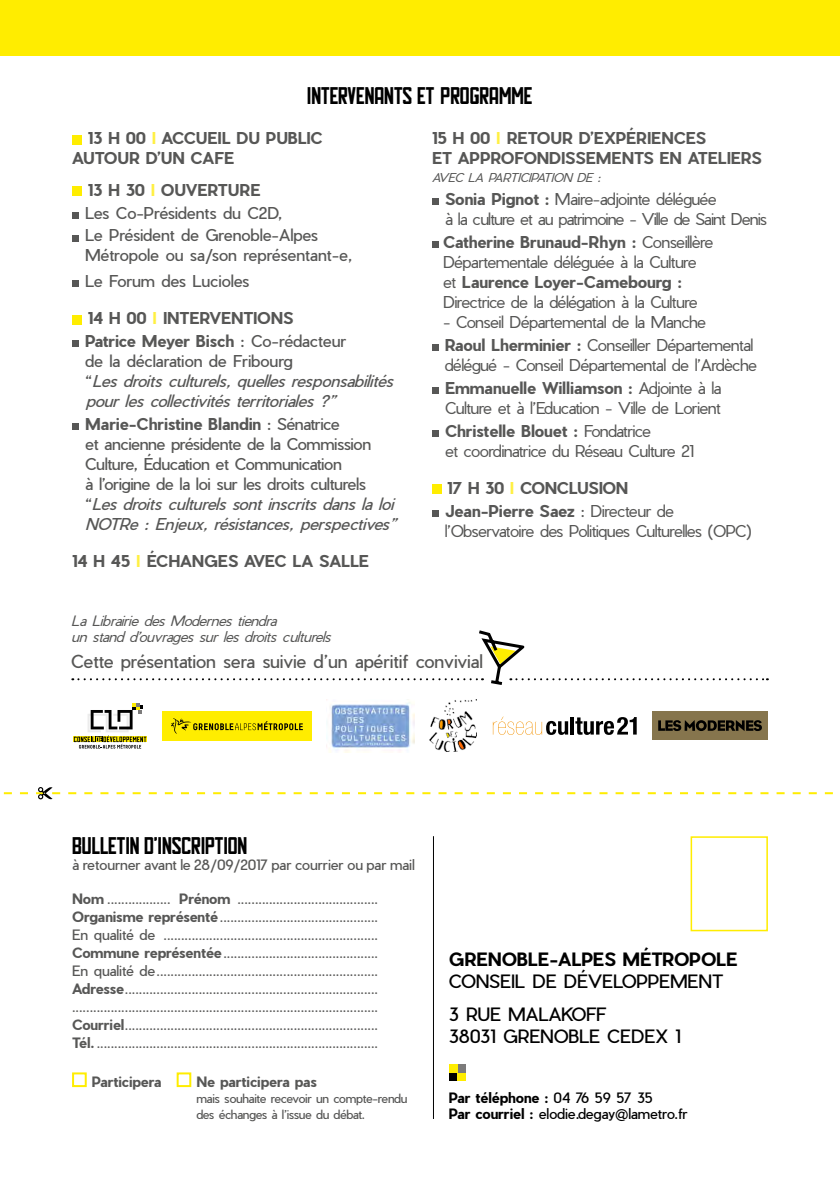
<style>
.page{position:relative;width:840px;height:1191px;background:#fff}
.page>*{position:absolute;margin:0;border:0;box-sizing:border-box;transform-origin:0 0}
.t1{font:24px "Hal Hal";color:#000}
.t2{font:18px/33.4px "Pier Sans";color:#000}
.t3{font:700 18px "Pier Sans";letter-spacing:-.01em;color:#000}
.t4{font:17.6px "Pier Sans";color:#575756}
.t5{font:300 16px/20px "Pier Sans";letter-spacing:-.045em;color:#575756}
.t6{font:16px/20px "Pier Sans";letter-spacing:-.02em;color:#575756}
.t7{font:700 16px/20px "Pier Sans";color:#575756}
.t8{font:italic 16px/20px "Pier Sans";letter-spacing:-.01em;color:#575756}
.t9{font:300 14px/18px "Pier Sans";color:#575756;text-align:justify}
.t10{font:italic 300 14px/16px "Pier Sans";letter-spacing:-.015em;color:#575756}
.t11{font:14px/16px "Pier Sans";letter-spacing:-.01em;color:#000}
.t12{font:14px "Pier Sans";color:#575756}
.t13{font:700 14px "Pier Sans";color:#575756}
.t14{font:12px/16px "Pier Sans";letter-spacing:-.03em;color:#575756}
.t15{font:italic 300 12px "Pier Sans";letter-spacing:-.005em;color:#575756}
.s1{color:#fff042}
.s2{font-weight:700}
.s3{font-weight:700;color:#fff042}
.s4{font-weight:400}
.s5{font-style:normal}
.s6{font-style:italic}
.s7{font-weight:300}
</style>
<div class="page">
<div style="left:72px;top:1072px;width:15px;height:15px;border:2px solid #ffed00"></div>
<div style="left:176px;top:1072px;width:15px;height:15px;border:2px solid #ffed00"></div>
<div style="left:0;top:0;width:839px;height:56px;background:#ffed00"></div>
<svg style="left:3px;top:787px;width:830px;height:12px"></svg>
<div style="left:690px;top:836px;width:77px;height:95px;border:2px solid #ffed00"></div>
<div style="left:448px;top:1072px;width:9px;height:8px;background:#000"></div>
<div style="left:457px;top:1072px;width:8px;height:8px;background:#ffed00"></div>
<div style="left:457px;top:1064px;width:8px;height:8px;background:#7c7b7b"></div>
<div style="left:448px;top:1064px;width:9px;height:8px;background:#ffed00"></div>
<hr style="left:433px;top:836px;width:1px;height:283px;background:#000">
<div style="left:72px;top:135px;width:9px;height:9px;background:#ffed00"></div>
<div style="left:72px;top:186px;width:9px;height:10px;background:#ffed00"></div>
<div style="left:72px;top:212px;width:7px;height:7px;background:#575756"></div>
<div style="left:72px;top:235px;width:7px;height:6px;background:#575756"></div>
<div style="left:72px;top:280px;width:7px;height:7px;background:#575756"></div>
<div style="left:72px;top:315px;width:9px;height:9px;background:#ffed00"></div>
<div style="left:72px;top:340px;width:7px;height:7px;background:#575756"></div>
<div style="left:72px;top:423px;width:7px;height:7px;background:#575756"></div>
<svg style="left:432px;top:199px;width:6px;height:6px"></svg>
<div style="left:432px;top:241px;width:6px;height:7px;background:#575756"></div>
<div style="left:432px;top:344px;width:6px;height:7px;background:#575756"></div>
<div style="left:432px;top:387px;width:6px;height:7px;background:#575756"></div>
<div style="left:432px;top:430px;width:6px;height:7px;background:#575756"></div>
<div style="left:432px;top:484px;width:9px;height:10px;background:#ffed00"></div>
<svg style="left:432px;top:510px;width:6px;height:6px"></svg>
<svg style="left:72px;top:630px;width:695px;height:55px"></svg>
<img style="left:326px;top:699px;width:88px;height:53px">
<img style="left:429px;top:699px;width:47px;height:53px">
<div style="left:652px;top:711px;width:115px;height:29px;background:#86754d"></div>
<svg style="left:658px;top:720px;width:103px;height:11px"></svg>
<div style="left:162px;top:711px;width:149px;height:29px;background:#ffed00"></div>
<svg style="left:171px;top:718px;width:132px;height:15px"></svg>
<svg style="left:73px;top:736px;width:74px;height:6px"></svg>
<svg style="left:74px;top:703px;width:72px;height:45px"></svg>
<svg style="left:492px;top:716px;width:76px;height:19px"></svg>
<hr style="left:570px;top:717px;width:3px;height:17px;background:#000">
<svg style="left:575px;top:717px;width:61px;height:18px"></svg>
<h1 class="t1" style="left:307px;top:86px;width:227px">INTERVENANTS ET PROGRAMME</h1>
<p class="t7" style="left:72px;top:128px;width:252px;text-indent:16px">13 H 00 <span class="s1">I</span> ACCUEIL DU PUBLIC<br>AUTOUR D’UN CAFE</p>
<p class="t6" style="left:85px;top:178px;width:234px;line-height:22.8px"><span class="s2">13 H 30</span> <span class="s3">I</span> <span class="s2">OUVERTURE<br></span>Les Co-Présidents du C2D,<br>Le Président de Grenoble-Alpes</p>
<p class="t6" style="left:85px;top:243px;width:268px;line-height:25.6px">Métropole ou sa/son représentant-e,<br>Le Forum des Lucioles</p>
<p class="t7" style="left:85px;top:307px;width:263px;line-height:22.8px">14 H 00 <span class="s1">I</span> INTERVENTIONS<br>Patrice Meyer Bisch <span class="s4">: Co-rédacteur</span></p>
<p class="t8" style="left:85px;top:351px;width:309px"><span class="s5">de la déclaration de Fribourg<br>“</span>Les droits culturels, quelles responsabilités pour les collectivités territoriales ?”</p>
<p class="t6" style="left:85px;top:414px;width:310px"><span class="s2">Marie-Christine Blandin</span> : Sénatrice<br>et ancienne présidente de la Commission Culture, Éducation et Communication<br>à l’origine de la loi sur les droits culturels “<span class="s6">Les droits culturels sont inscrits dans la loi NOTRe : Enjeux, résistances, perspectives”</span></p>
<p class="t7" style="left:72px;top:551px;width:298px">14 H 45 <span class="s1">I</span> ÉCHANGES AVEC LA SALLE</p>
<p class="t10" style="left:71px;top:612px;width:260px">La Librairie des Modernes tiendra<br>un stand d’ouvrages sur les droits culturels</p>
<p class="t7" style="left:432px;top:128px;width:331px">15 H 00 <span class="s1">I</span> RETOUR D’EXPÉRIENCES<br>ET APPROFONDISSEMENTS EN ATELIERS</p>
<p class="t15" style="left:432px;top:170px;width:170px">AVEC LA PARTICIPATION DE :</p>
<p class="t5" style="left:445px;top:189px;width:323px"><span class="s2">Sonia Pignot :</span> Maire-adjointe déléguée<br>à la culture et au patrimoine - Ville de Saint Denis</p>
<p class="t5" style="left:443px;top:232px;width:271px"><span class="s2">Catherine Brunaud-Rhyn :</span> Conseillère Départementale déléguée à la Culture et <span class="s2">Laurence Loyer-Camebourg :<br></span>Directrice de la délégation à la Culture</p>
<p class="t5" style="left:443px;top:311px;width:312px;line-height:22.8px">- Conseil Départemental de la Manche<br><span class="s2">Raoul Lherminier :</span> Conseiller Départemental</p>
<p class="t5" style="left:444px;top:353px;width:313px;line-height:22.8px">délégué - Conseil Départemental de l’Ardèche<br><span class="s2">Emmanuelle Williamson :</span> Adjointe à la</p>
<p class="t5" style="left:445px;top:396px;width:277px;line-height:22.8px">Culture et à l’Education - Ville de Lorient<br><span class="s2">Christelle Blouet :</span> Fondatrice</p>
<p class="t5" style="left:445px;top:441px;width:250px">et coordinatrice du Réseau Culture 21</p>
<p class="t7" style="left:444px;top:476px;width:231px;line-height:22.8px">17 H 30 <span class="s1">I</span> CONCLUSION<br>Jean-Pierre Saez <span class="s7">: Directeur de</span></p>
<p class="t5" style="left:444px;top:520px;width:309px">l’Observatoire des Politiques Culturelles (OPC)</p>
<p class="t4" style="left:71px;top:650px;width:413px">Cette présentation sera suivie d’un apéritif convivial</p>
<h1 class="t1" style="left:72px;top:836px;width:176px">BULLETIN D’INSCRIPTION</h1>
<p class="t12" style="left:72px;top:856px;width:344px">à retourner avant le 28/09/2017 par courrier ou par mail</p>
<p class="t9" style="left:72px;top:890px;width:307px"><span class="s2">Nom</span> .................. <span class="s2">Prénom</span> ........................................<br><span class="s2">Organisme représenté</span>.............................................<br><span class="s4">En qualité de</span> .............................................................<br><span class="s2">Commune représentée</span>............................................<br><span class="s4">En qualité de</span>...............................................................<br><span class="s2">Adresse</span>........................................................................ .......................................................................................<br><span class="s2">Courriel</span>........................................................................<br><span class="s2">Tél.</span> ................................................................................</p>
<p class="t13" style="left:92px;top:1072px;width:71px">Participera</p>
<p class="t13" style="left:196px;top:1072px;width:122px">Ne participera pas</p>
<p class="t14" style="left:196px;top:1090px;width:212px">mais souhaite recevoir un compte-rendu des échanges à l’issue du débat.</p>
<p class="t3" style="left:448px;top:946px;width:290px">GRENOBLE-ALPES MÉTROPOLE</p>
<p class="t2" style="left:448px;top:964px;width:276px">CONSEIL DE DÉVELOPPEMENT<br>3 RUE MALAKOFF</p>
<p class="t2" style="left:448px;top:1020px;width:233px">38031 GRENOBLE CEDEX 1</p>
<p class="t11" style="left:448px;top:1089px;width:240px"><span class="s2">Par téléphone :</span> 04 76 59 57 35<br><span class="s2">Par courriel :</span> elodie.degay@lametro.fr</p>
</div>
